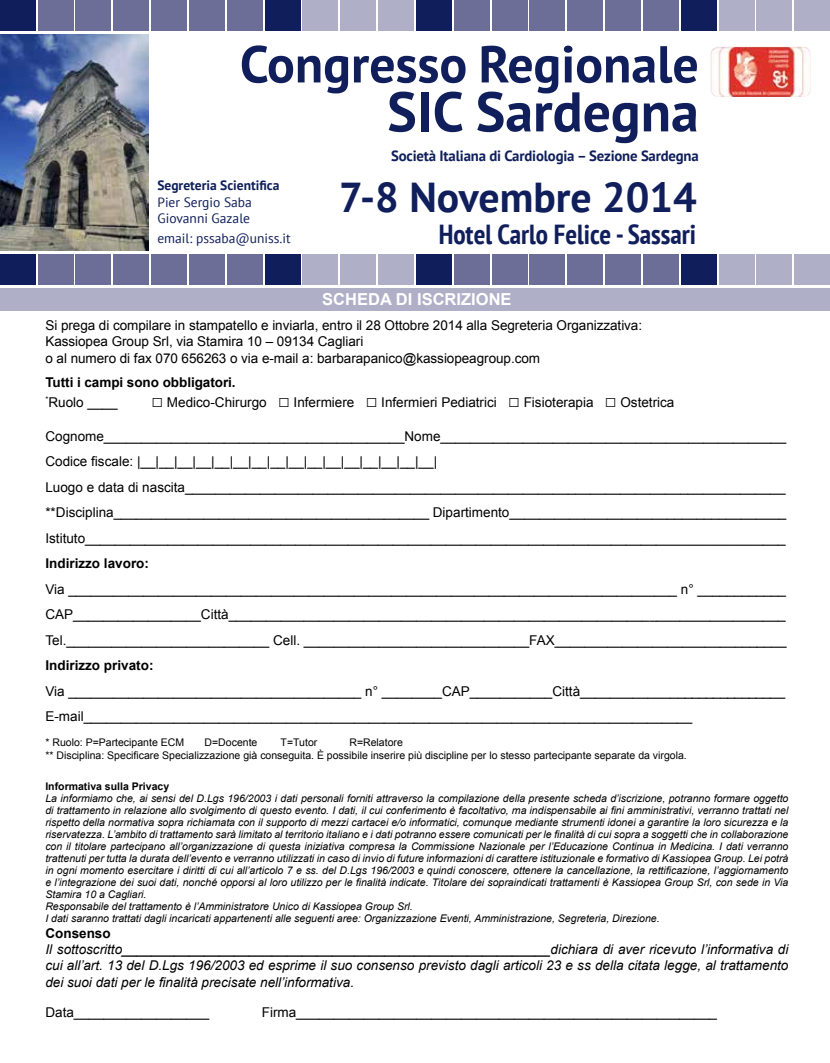
<style>
.page{position:relative;width:830px;height:1063px;background:#fff}
.page>*{position:absolute;margin:0;border:0;box-sizing:border-box;transform-origin:0 0}
.t1{font:700 55.8px "PT Sans";color:#101f5b}
.t2{font:700 51.9px "PT Sans";color:#101f5b}
.t3{font:700 41.7px "PT Sans";color:#101f5b}
.t4{font:700 condensed 27.45px "PT Sans";color:#101f5b}
.t5{font:700 16.5px "Arial";color:#fff}
.t6{font:700 14.7px "PT Sans";letter-spacing:-.01em;color:#101f5b}
.t7{font:13.5px/25.5px "Arial";letter-spacing:-.005em;color:#000}
.t8{font:italic 13.5px/16.2px "Arial";color:#000;text-align:justify}
.t9{font:700 13.5px/19.5px "Arial";color:#000}
.t10{font:13.5px/16.2px "PT Sans";color:#101f5b}
.t11{font:700 13.5px "PT Sans";color:#101f5b}
.t12{font:italic 10.5px/12px "Arial";color:#000}
.t13{font:10.5px/12.6px "Arial";color:#000}
.t14{font:700 10.5px "Arial";color:#000}
.s1{font-weight:400}
.s2{font-weight:700;font-size:19.5px}
</style>
<div class="page">
<div style="left:0;top:288px;width:829px;height:22px;background:#afafc8"></div>
<img style="left:0;top:35px;width:149px;height:215px">
<img style="left:710px;top:47px;width:100px;height:50px">
<div style="left:0;top:0;width:35px;height:31px;background:#101f5b"></div>
<div style="left:0;top:254px;width:35px;height:31px;background:#101f5b"></div>
<div style="left:416px;top:0;width:35px;height:31px;background:#101f5b"></div>
<div style="left:416px;top:254px;width:35px;height:31px;background:#101f5b"></div>
<div style="left:38px;top:0;width:35px;height:31px;background:#6d6e97"></div>
<div style="left:38px;top:254px;width:35px;height:31px;background:#6d6e97"></div>
<div style="left:454px;top:0;width:35px;height:31px;background:#6d6e97"></div>
<div style="left:454px;top:254px;width:35px;height:31px;background:#6d6e97"></div>
<div style="left:76px;top:0;width:35px;height:31px;background:#6d6e97"></div>
<div style="left:76px;top:254px;width:35px;height:31px;background:#6d6e97"></div>
<div style="left:491px;top:0;width:36px;height:31px;background:#6d6e97"></div>
<div style="left:491px;top:254px;width:36px;height:31px;background:#6d6e97"></div>
<div style="left:113px;top:0;width:36px;height:31px;background:#6d6e97"></div>
<div style="left:113px;top:254px;width:36px;height:31px;background:#6d6e97"></div>
<div style="left:529px;top:0;width:36px;height:31px;background:#6d6e97"></div>
<div style="left:529px;top:254px;width:36px;height:31px;background:#6d6e97"></div>
<div style="left:151px;top:0;width:36px;height:31px;background:#6d6e97"></div>
<div style="left:151px;top:254px;width:36px;height:31px;background:#6d6e97"></div>
<div style="left:567px;top:0;width:35px;height:31px;background:#6d6e97"></div>
<div style="left:567px;top:254px;width:35px;height:31px;background:#6d6e97"></div>
<div style="left:189px;top:0;width:35px;height:31px;background:#6d6e97"></div>
<div style="left:189px;top:254px;width:35px;height:31px;background:#6d6e97"></div>
<div style="left:605px;top:0;width:35px;height:31px;background:#6d6e97"></div>
<div style="left:605px;top:254px;width:35px;height:31px;background:#6d6e97"></div>
<div style="left:227px;top:0;width:35px;height:31px;background:#6d6e97"></div>
<div style="left:227px;top:254px;width:35px;height:31px;background:#6d6e97"></div>
<div style="left:643px;top:0;width:35px;height:31px;background:#6d6e97"></div>
<div style="left:643px;top:254px;width:35px;height:31px;background:#6d6e97"></div>
<div style="left:265px;top:0;width:35px;height:31px;background:#101f5b"></div>
<div style="left:265px;top:254px;width:35px;height:31px;background:#101f5b"></div>
<div style="left:680px;top:0;width:36px;height:31px;background:#101f5b"></div>
<div style="left:680px;top:254px;width:36px;height:31px;background:#101f5b"></div>
<div style="left:302px;top:0;width:36px;height:31px;background:#afafc8"></div>
<div style="left:302px;top:254px;width:36px;height:31px;background:#afafc8"></div>
<div style="left:718px;top:0;width:36px;height:31px;background:#afafc8"></div>
<div style="left:718px;top:254px;width:36px;height:31px;background:#afafc8"></div>
<div style="left:340px;top:0;width:36px;height:31px;background:#afafc8"></div>
<div style="left:340px;top:254px;width:36px;height:31px;background:#afafc8"></div>
<div style="left:756px;top:0;width:35px;height:31px;background:#afafc8"></div>
<div style="left:756px;top:254px;width:35px;height:31px;background:#afafc8"></div>
<div style="left:378px;top:0;width:35px;height:31px;background:#afafc8"></div>
<div style="left:378px;top:254px;width:35px;height:31px;background:#afafc8"></div>
<div style="left:794px;top:0;width:35px;height:31px;background:#afafc8"></div>
<div style="left:794px;top:254px;width:35px;height:31px;background:#afafc8"></div>
<h2 class="t2" style="left:240px;top:30px;width:460px">Congresso Regionale</h2>
<h1 class="t1" style="left:387px;top:75px;width:313px">SIC Sardegna</h1>
<h3 class="t6" style="left:391px;top:146px;width:309px">Società Italiana di Cardiologia – Sezione Sardegna</h3>
<p class="t11" style="left:157px;top:177px;width:123px">Segreteria Scientifica</p>
<p class="t10" style="left:157px;top:193px;width:96px">Pier Sergio Saba<br>Giovanni Gazale</p>
<p class="t10" style="left:157px;top:230px;width:135px">email: pssaba@uniss.it</p>
<h3 class="t3" style="left:339px;top:169px;width:359px">7-8 Novembre 2014</h3>
<h3 class="t4" style="left:438px;top:216px;width:259px">Hotel Carlo Felice - Sassari</h3>
<h3 class="t5" style="left:322px;top:289px;width:191px">SCHEDA DI ISCRIZIONE</h3>
<p class="t7" style="left:45px;top:317px;width:598px;line-height:16.2px">Si prega di compilare in stampatello e inviarla, entro il 28 Ottobre 2014 alla Segreteria Organizzativa:<br>Kassiopea Group Srl, via Stamira 10 – 09134 Cagliari<br>o al numero di fax 070 656263 o via e-mail a: barbarapanico@kassiopeagroup.com</p>
<p class="t9" style="left:45px;top:373px;width:192px">Tutti i campi sono obbligatori. <sup>*</sup><span class="s1">Ruolo ____</span></p>
<p class="t7" style="left:151px;top:389px;width:524px"><span class="s2">□</span> Medico-Chirurgo <span class="s2">□</span> Infermiere <span class="s2">□</span> Infermieri Pediatrici <span class="s2">□</span> Fisioterapia <span class="s2">□</span> Ostetrica</p>
<p class="t7" style="left:45px;top:423px;width:742px">Cognome________________________________________Nome______________________________________________ Codice fiscale: |__|__|__|__|__|__|__|__|__|__|__|__|__|__|__|__|<br>Luogo e data di nascita________________________________________________________________________________ **Disciplina__________________________________________ Dipartimento_____________________________________ Istituto_____________________________________________________________________________________________</p>
<p class="t9" style="left:45px;top:554px;width:105px">Indirizzo lavoro:</p>
<p class="t7" style="left:45px;top:576px;width:742px;text-align:justify">Via _________________________________________________________________________________ n° ____________ CAP_________________Città__________________________________________________________________________ Tel.___________________________ Cell. ______________________________FAX_______________________________</p>
<p class="t9" style="left:45px;top:656px;width:110px">Indirizzo privato:</p>
<p class="t7" style="left:45px;top:678px;width:741px">Via _______________________________________ n° ________CAP___________Città____________________________<br>E-mail_________________________________________________________________________________</p>
<p class="t13" style="left:45px;top:737px;width:140px">* Ruolo: P=Partecipante ECM</p>
<p class="t13" style="left:204px;top:737px;width:54px">D=Docente</p>
<p class="t13" style="left:280px;top:737px;width:38px">T=Tutor</p>
<p class="t13" style="left:45px;top:737px;width:642px;text-indent:304px">R=Relatore<br>** Disciplina: Specificare Specializzazione già conseguita. È possibile inserire più discipline per lo stesso partecipante separate da virgola.</p>
<p class="t14" style="left:45px;top:779px;width:125px">Informativa sulla Privacy</p>
<p class="t12" style="left:45px;top:792px;width:744px">La informiamo che, ai sensi del D.Lgs 196/2003 i dati personali forniti attraverso la compilazione della presente scheda d’iscrizione, potranno formare oggetto di trattamento in relazione allo svolgimento di questo evento. I dati, il cui conferimento è facoltativo, ma indispensabile ai fini amministrativi, verranno trattati nel rispetto della normativa sopra richiamata con il supporto di mezzi cartacei e/o informatici, comunque mediante strumenti idonei a garantire la loro sicurezza e la riservatezza. L’ambito di trattamento sarà limitato al territorio italiano e i dati potranno essere comunicati per le finalità di cui sopra a soggetti che in collaborazione con il titolare partecipano all’organizzazione di questa iniziativa compresa la Commissione Nazionale per l’Educazione Continua in Medicina. I dati verranno trattenuti per tutta la durata dell’evento e verranno utilizzati in caso di invio di future informazioni di carattere istituzionale e formativo di Kassiopea Group. Lei potrà in ogni momento esercitare i diritti di cui all’articolo 7 e ss. del D.Lgs 196/2003 e quindi conoscere, ottenere la cancellazione, la rettificazione, l’aggiornamento e l’integrazione dei suoi dati, nonché opporsi al loro utilizzo per le finalità indicate. Titolare dei sopraindicati trattamenti è Kassiopea Group Srl, con sede in Via Stamira 10 a Cagliari.<br>Responsabile del trattamento è l’Amministratore Unico di Kassiopea Group Srl.<br>I dati saranno trattati dagli incaricati appartenenti alle seguenti aree: Organizzazione Eventi, Amministrazione, Segreteria, Direzione.</p>
<p class="t9" style="left:45px;top:924px;width:67px">Consenso</p>
<p class="t8" style="left:45px;top:942px;width:744px">Il sottoscritto_________________________________________________________dichiara di aver ricevuto l’informativa di cui all’art. 13 del D.Lgs 196/2003 ed esprime il suo consenso previsto dagli articoli 23 e ss della citata legge, al trattamento dei suoi dati per le finalità precisate nell’informativa.</p>
<p class="t7" style="left:45px;top:999px;width:165px">Data__________________</p>
<p class="t7" style="left:262px;top:999px;width:456px">Firma________________________________________________________</p>
</div>
